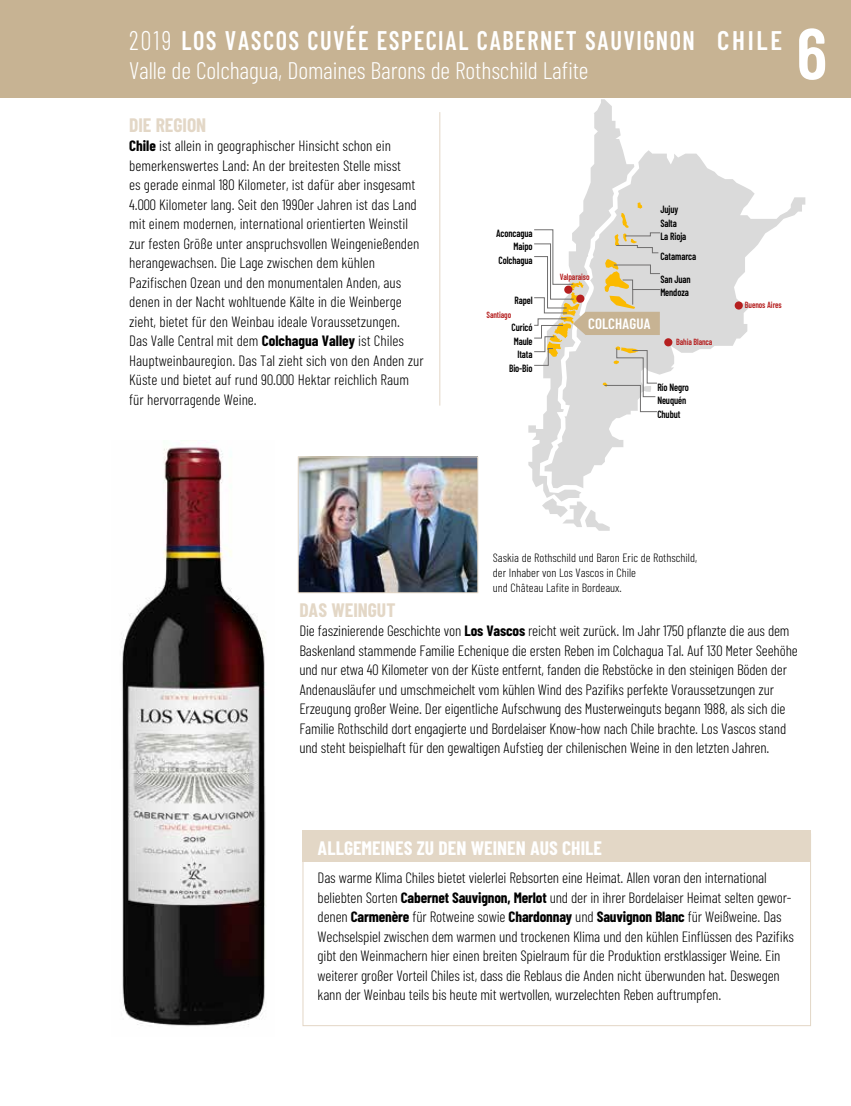
<style>
.page{position:relative;width:851px;height:1106px;background:#fff}
.page>*{position:absolute;margin:0;border:0;box-sizing:border-box;transform-origin:0 0}
.t1{font:600 72px "Barlow Condensed";color:#fff}
.t2{font:600 27px "Barlow Condensed";letter-spacing:.06em;color:#fff;scale:.9 1}
.t3{font:600 27px "Barlow Condensed";letter-spacing:.06em;color:#fff}
.t4{font:300 24px "Barlow Condensed";letter-spacing:-.005em;color:#fff}
.t5{font:700 19.5px "Barlow Condensed";color:#fff}
.t6{font:700 19.5px "Barlow Condensed";color:#e3d7c6}
.t7{font:300 15px/19.5px "Barlow Condensed";letter-spacing:-.01em;color:#000}
.t8{font:600 15px "Barlow Condensed";color:#fff}
.t9{font:300 12px/15px "Barlow Condensed";color:#000}
.t10{font:600 10.5px/13.5px "Barlow Condensed";letter-spacing:-.01em;color:#000;scale:.9 1}
.t11{font:600 9px "Barlow Condensed";letter-spacing:-.01em;color:#b51f1f;scale:.9 1}
.s1{font-weight:300}
.s2{font-weight:700}
</style>
<div class="page">
<svg style="left:528px;top:99px;width:95px;height:399px"></svg>
<svg style="left:542px;top:498px;width:67px;height:33px"></svg>
<svg style="left:544px;top:150px;width:261px;height:338px"></svg>
<svg style="left:734px;top:301px;width:8px;height:8px"></svg>
<div style="left:664px;top:338px;width:8px;height:8px;background:#b51f1f;border-radius:50%"></div>
<svg style="left:737px;top:245px;width:68px;height:64px"></svg>
<div style="left:0;top:0;width:850px;height:98px;background:#c7b393"></div>
<div style="left:302px;top:830px;width:508px;height:32px;background:#e3d7c6"></div>
<div style="left:302px;top:833px;width:508px;height:193px;border:1px solid #e3d7c6"></div>
<hr style="left:439px;top:112px;width:1px;height:293px;background:#e3d7c6">
<svg style="left:533px;top:202px;width:127px;height:210px"></svg>
<img style="left:122px;top:447px;width:144px;height:579px">
<img style="left:300px;top:458px;width:176px;height:133px">
<div style="left:298px;top:456px;width:180px;height:137px;border:1px solid #e3d7c6"></div>
<h2 class="t2" style="left:129px;top:23px;width:630px"><span class="s1">2019</span> LOS VASCOS CUVÉE ESPECIAL CABERNET SAUVIGNON</h2>
<h3 class="t4" style="left:129px;top:55px;width:461px">Valle de Colchagua, Domaines Barons de Rothschild Lafite</h3>
<h2 class="t3" style="left:717px;top:23px;width:67px">CHILE</h2>
<h1 class="t1" style="left:796px;top:9px;width:32px">6</h1>
<h3 class="t6" style="left:129px;top:112px;width:79px">DIE REGION</h3>
<p class="t7" style="left:129px;top:136px;width:296px"><span class="s2">Chile</span> ist allein in geographischer Hinsicht schon ein bemerkenswertes Land: An der breitesten Stelle misst<br>es gerade einmal 180 Kilometer, ist dafür aber insgesamt 4.000 Kilometer lang. Seit den 1990er Jahren ist das Land mit einem modernen, international orientierten Weinstil zur festen Größe unter anspruchsvollen Weingenießenden herangewachsen. Die Lage zwischen dem kühlen Pazifischen Ozean und den monumentalen Anden, aus denen in der Nacht wohltuende Kälte in die Weinberge zieht, bietet für den Weinbau ideale Voraussetzungen.<br>Das Valle Central mit dem <span class="s2">Colchagua Valley</span> ist Chiles Hauptweinbauregion. Das Tal zieht sich von den Anden zur Küste und bietet auf rund 90.000 Hektar reichlich Raum für hervorragende Weine.</p>
<p class="t10" style="left:496px;top:226px;width:42px;text-align:right">Aconcagua<br>Maipo<br>Colchagua</p>
<p class="t10" style="left:514px;top:293px;width:22px">Rapel</p>
<p class="t10" style="left:509px;top:320px;width:28px;text-align:right">Curicó<br>Maule<br>Itata<br>Bio-Bio</p>
<p class="t11" style="left:486px;top:309px;width:29px">Santiago</p>
<p class="t11" style="left:559px;top:271px;width:35px">Valparaiso</p>
<p class="t8" style="left:588px;top:314px;width:64px">COLCHAGUA</p>
<p class="t10" style="left:660px;top:203px;width:30px">Jujuy<br>Salta<br>La Rioja</p>
<p class="t10" style="left:660px;top:245px;width:41px;line-height:22.5px">Catamarca<br>San Juan</p>
<p class="t10" style="left:660px;top:285px;width:33px">Mendoza</p>
<p class="t11" style="left:676px;top:336px;width:42px">Bahia Blanca</p>
<p class="t10" style="left:657px;top:380px;width:37px">Río Negro<br>Neuquén<br>Chubut</p>
<p class="t11" style="left:744px;top:299px;width:42px">Buenos Aires</p>
<p class="t9" style="left:493px;top:550px;width:205px">Saskia de Rothschild und Baron Eric de Rothschild, der Inhaber von Los Vascos in Chile<br>und Château Lafite in Bordeaux.</p>
<h3 class="t6" style="left:299px;top:597px;width:98px">DAS WEINGUT</h3>
<p class="t7" style="left:299px;top:620px;width:500px">Die faszinierende Geschichte von <span class="s2">Los Vascos</span> reicht weit zurück. Im Jahr 1750 pflanzte die aus dem Baskenland stammende Familie Echenique die ersten Reben im Colchagua Tal. Auf 130 Meter Seehöhe und nur etwa 40 Kilometer von der Küste entfernt, fanden die Rebstöcke in den steinigen Böden der Andenausläufer und umschmeichelt vom kühlen Wind des Pazifiks perfekte Voraussetzungen zur Erzeugung großer Weine. Der eigentliche Aufschwung des Musterweinguts begann 1988, als sich die Familie Rothschild dort engagierte und Bordelaiser Know-how nach Chile brachte. Los Vascos stand und steht beispielhaft für den gewaltigen Aufstieg der chilenischen Weine in den letzten Jahren.</p>
<h3 class="t5" style="left:317px;top:836px;width:286px">ALLGEMEINES ZU DEN WEINEN AUS CHILE</h3>
<p class="t7" style="left:317px;top:867px;width:478px">Das warme Klima Chiles bietet vielerlei Rebsorten eine Heimat. Allen voran den international beliebten Sorten <span class="s2">Cabernet Sauvignon, Merlot</span> und der in ihrer Bordelaiser Heimat selten gewor&shy;denen <span class="s2">Carmenère</span> für Rotweine sowie <span class="s2">Chardonnay</span> und <span class="s2">Sauvignon Blanc</span> für Weißweine. Das Wechselspiel zwischen dem warmen und trockenen Klima und den kühlen Einflüssen des Pazifiks gibt den Weinmachern hier einen breiten Spielraum für die Produktion erstklassiger Weine. Ein weiterer großer Vorteil Chiles ist, dass die Reblaus die Anden nicht überwunden hat. Deswegen kann der Weinbau teils bis heute mit wertvollen, wurzelechten Reben auftrumpfen.</p>
</div>
